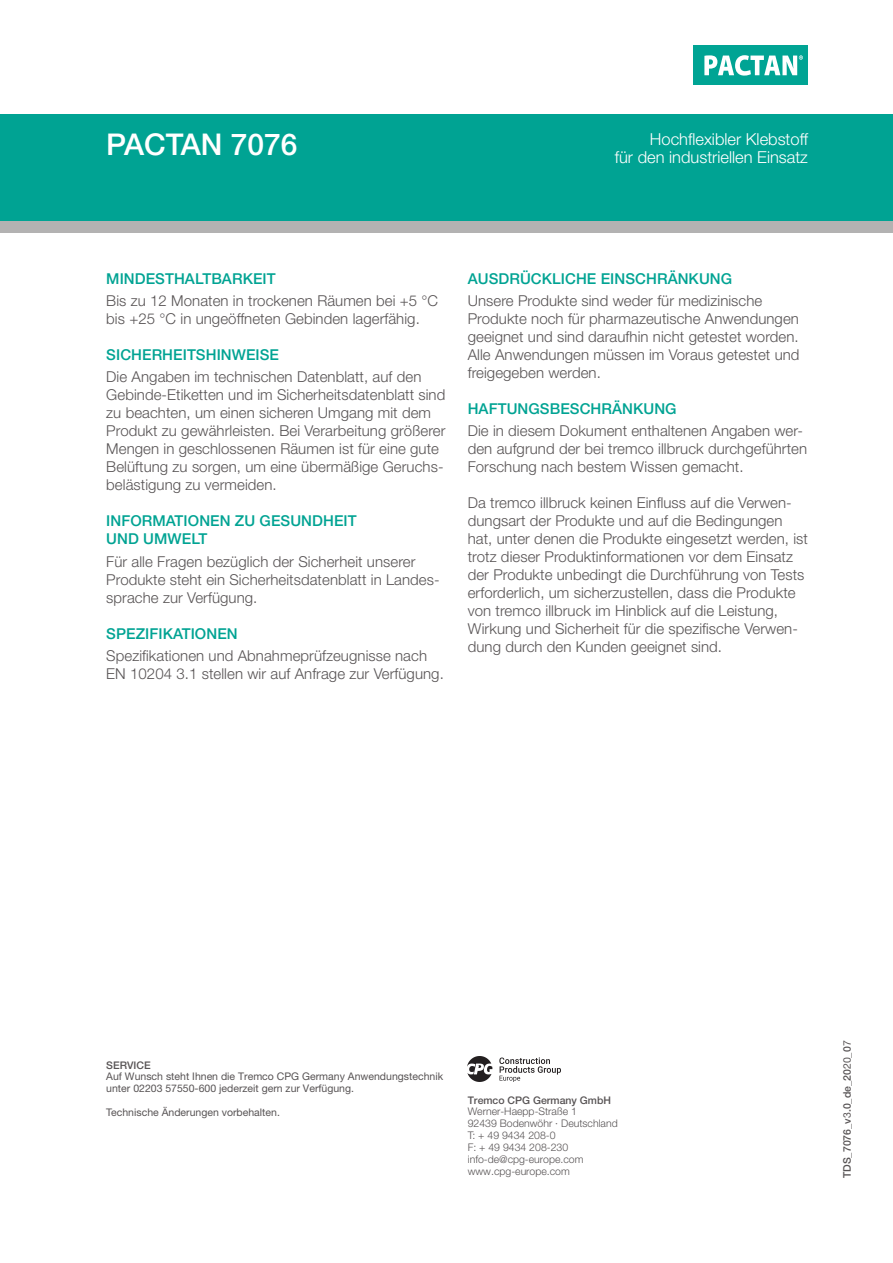
<style>
.page{position:relative;width:893px;height:1263px;background:#fff}
.page>*{position:absolute;margin:0;border:0;box-sizing:border-box;transform-origin:0 0}
.t1{font:500 30px "Helvetica Neue LT";color:#fff}
.t2{font:300 16.5px/18px "Helvetica Neue LT";color:#fff;text-align:right}
.t3{font:300 15px/18px "Helvetica Neue LT";letter-spacing:.005em;color:#575354}
.t4{font:500 15px/18px "Helvetica Neue LT";letter-spacing:.005em;color:#00a393}
.t5{font:10.5px/12px "Helvetica Neue LT Std";color:#575354}
.t6{font:300 10.5px/11.9px "Helvetica Neue LT Std";color:#575354}
.t7{font:500 10.5px "Helvetica Neue LT";color:#575354}
.t8{font:500 10.5px "Helvetica Neue LT Std";color:#575354}
.s1{font-family:"Helvetica Neue LT Std";font-weight:400}
</style>
<div class="page">
<div style="left:694px;top:45px;width:114px;height:40px;background:#00a494"></div>
<svg style="left:704px;top:55px;width:99px;height:21px"></svg>
<div style="left:0;top:115px;width:893px;height:106px;background:#00a393"></div>
<div style="left:0;top:221px;width:893px;height:12px;background:#b3b2b2"></div>
<img style="left:468px;top:1056px;width:93px;height:25px">
<h1 class="t1" style="left:106px;top:127px;width:193px">PACTAN 7076</h1>
<p class="t2" style="left:615px;top:130px;width:195px">Hochflexibler Klebstoff<br>für den industriellen Einsatz</p>
<p class="t4" style="left:106px;top:269px;width:171px">MINDESTHALTBARKEIT</p>
<p class="t3" style="left:106px;top:291px;width:333px">Bis zu 12 Monaten in trockenen Räumen bei +5 °C bis +25 °C in ungeöffneten Gebinden lagerfähig.</p>
<p class="t4" style="left:106px;top:346px;width:174px">SICHERHEITSHINWEISE</p>
<p class="t3" style="left:106px;top:368px;width:341px">Die Angaben im technischen Datenblatt, auf den Gebinde-Etiketten und im Sicherheitsdatenblatt sind zu beachten, um einen sicheren Umgang mit dem Produkt zu gewährleisten. Bei Verarbeitung größerer Mengen in geschlossenen Räumen ist für eine gute Belüftung zu sorgen, um eine übermäßige Geruchs&shy;belästigung zu vermeiden.</p>
<p class="t4" style="left:106px;top:512px;width:252px">INFORMATIONEN ZU GESUNDHEIT<br>UND UMWELT</p>
<p class="t3" style="left:106px;top:552px;width:335px">Für alle Fragen bezüglich der Sicherheit unserer<br>Produkte steht ein Sicherheitsdatenblatt in Landes&shy;sprache zur Verfügung.</p>
<p class="t4" style="left:106px;top:624px;width:133px">SPEZIFIKATIONEN</p>
<p class="t3" style="left:106px;top:646px;width:339px">Spezifikationen und Abnahmeprüfzeugnisse nach<br>EN 10204 3.1 stellen wir auf Anfrage zur Verfügung.</p>
<p class="t4" style="left:468px;top:269px;width:266px">AUSDRÜCKLICHE EINSCHRÄNKUNG</p>
<p class="t3" style="left:468px;top:291px;width:333px">Unsere Produkte sind weder für medizinische Produkte noch für pharmazeutische Anwendungen geeignet und sind daraufhin nicht getestet worden.<br>Alle Anwendungen müssen im Voraus getestet und freigegeben werden.</p>
<p class="t4" style="left:468px;top:400px;width:210px">HAFTUNGSBESCHRÄNKUNG</p>
<p class="t3" style="left:468px;top:422px;width:341px">Die in diesem Dokument enthaltenen Angaben wer&shy;den aufgrund der bei tremco illbruck durchgeführten<br>Forschung nach bestem Wissen gemacht.</p>
<p class="t3" style="left:468px;top:494px;width:342px">Da tremco illbruck keinen Einfluss auf die Verwen&shy;dungsart der Produkte und auf die Bedingungen hat, unter denen die Produkte eingesetzt werden, ist trotz dieser Produktinformationen vor dem Einsatz der Produkte unbedingt die Durchführung von Tests erforderlich, um sicherzustellen, dass die Produkte von tremco illbruck im Hinblick auf die Leistung, Wirkung und Sicherheit für die spezifische Verwen&shy;dung durch den Kunden geeignet sind.</p>
<p class="t7" style="left:106px;top:1058px;width:46px">SERVICE</p>
<p class="t5" style="left:106px;top:1070px;width:338px">Auf Wunsch steht Ihnen die Tremco CPG Germany Anwendungstechnik unter 02203 57550-600 jederzeit gern zur Verfügung.</p>
<p class="t5" style="left:106px;top:1106px;width:175px">Technische Änderungen vorbehalten.</p>
<p class="t8" style="left:468px;top:1093px;width:145px">Tremco CPG Germany GmbH</p>
<p class="t6" style="left:468px;top:1105px;width:151px">Werner-Haepp-Straße 1<br>92439 Bodenwöhr · Deutschland<br>T: + 49 9434 208-0<br>F: + 49 9434 208-230 info-de@cpg-europe.com www.cpg-europe.com</p>
<p class="t7" style="left:841px;top:1178px;width:139px;rotate:-90deg">TDS_7076_v<span class="s1">3</span>.0_de_20<span class="s1">20</span>_0<span class="s1">7</span></p>
</div>
